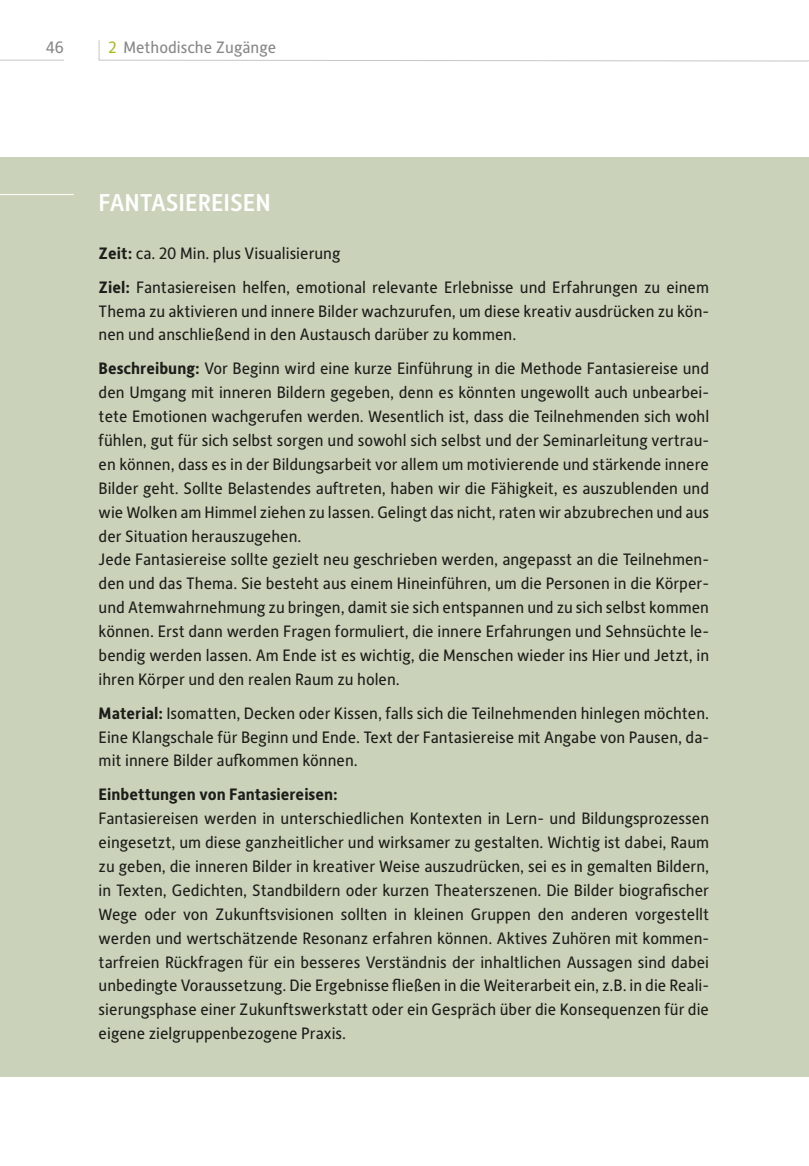
<style>
.page{position:relative;width:809px;height:1166px;background:#fff}
.page>*{position:absolute;margin:0;border:0;box-sizing:border-box;transform-origin:0 0}
.t1{font:500 24.5px "Alber New";color:#fff}
.t2{font:16.62px/24px "Alber New";color:#1d1d1b}
.t3{font:700 16.62px "Alber New";color:#1d1d1b}
.t4{font:16.62px "Alber New";color:#878787}
.s1{color:#aab919}
.s2{font-weight:700}
</style>
<div class="page">
<hr style="left:0;top:60px;width:64px;height:1px;background:#c6c6c6">
<svg style="left:98px;top:40px;width:711px;height:22px"></svg>
<hr style="left:808px;top:157px;width:1px;height:919px;background:#cad3b9">
<div style="left:0;top:157px;width:808px;height:919px;background:#cad3b9"></div>
<hr style="left:0;top:194px;width:74px;height:1px;background:#fff">
<p class="t4" style="left:46px;top:36px;width:20px">46</p>
<p class="t4" style="left:109px;top:36px;width:169px"><span class="s1">2</span> Methodische Zugänge</p>
<h1 class="t1" style="left:99px;top:186px;width:173px">FANTASIEREISEN</h1>
<p class="t2" style="left:99px;top:235px;width:612px;line-height:33.8px"><span class="s2">Zeit:</span> ca. 20 Min. plus Visualisierung<br><span class="s2">Ziel:</span> Fantasiereisen helfen, emotional relevante Erlebnisse und Erfahrungen zu einem</p>
<p class="t2" style="left:99px;top:298px;width:612px">Thema zu aktivieren und innere Bilder wachzurufen, um diese kreativ ausdrücken zu kön&shy;nen und anschließend in den Austausch darüber zu kommen.</p>
<p class="t2" style="left:99px;top:356px;width:612px"><span class="s2">Beschreibung:</span> Vor Beginn wird eine kurze Einführung in die Methode Fantasiereise und den Umgang mit inneren Bildern gegeben, denn es könnten ungewollt auch unbearbei&shy;tete Emotionen wachgerufen werden. Wesentlich ist, dass die Teilnehmenden sich wohl fühlen, gut für sich selbst sorgen und sowohl sich selbst und der Seminarleitung vertrau&shy;en können, dass es in der Bildungsarbeit vor allem um motivierende und stärkende innere Bilder geht. Sollte Belastendes auftreten, haben wir die Fähigkeit, es auszublenden und wie Wolken am Himmel ziehen zu lassen. Gelingt das nicht, raten wir abzubrechen und aus der Situation herauszugehen.<br>Jede Fantasiereise sollte gezielt neu geschrieben werden, angepasst an die Teilnehmen&shy;den und das Thema. Sie besteht aus einem Hineinführen, um die Personen in die Körper&shy;und Atemwahrnehmung zu bringen, damit sie sich entspannen und zu sich selbst kommen können. Erst dann werden Fragen formuliert, die innere Erfahrungen und Sehnsüchte le&shy;bendig werden lassen. Am Ende ist es wichtig, die Menschen wieder ins Hier und Jetzt, in ihren Körper und den realen Raum zu holen.</p>
<p class="t2" style="left:99px;top:700px;width:612px;text-align:justify"><span class="s2">Material:</span> Isomatten, Decken oder Kissen, falls sich die Teilnehmenden hinlegen möchten.<br>Eine Klangschale für Beginn und Ende. Text der Fantasiereise mit Angabe von Pausen, da&shy;mit innere Bilder aufkommen können.</p>
<p class="t3" style="left:99px;top:784px;width:241px">Einbettungen von Fantasiereisen:</p>
<p class="t2" style="left:99px;top:806px;width:612px;text-align:justify">Fantasiereisen werden in unterschiedlichen Kontexten in Lern- und Bildungsprozessen eingesetzt, um diese ganzheitlicher und wirksamer zu gestalten. Wichtig ist dabei, Raum zu geben, die inneren Bilder in kreativer Weise auszudrücken, sei es in gemalten Bildern, in Texten, Gedichten, Standbildern oder kurzen Theaterszenen. Die Bilder biografischer Wege oder von Zukunftsvisionen sollten in kleinen Gruppen den anderen vorgestellt werden und wertschätzende Resonanz erfahren können. Aktives Zuhören mit kommen&shy;tarfreien Rückfragen für ein besseres Verständnis der inhaltlichen Aussagen sind dabei unbedingte Voraussetzung. Die Ergebnisse fließen in die Weiterarbeit ein, z.B. in die Reali&shy;sierungsphase einer Zukunftswerkstatt oder ein Gespräch über die Konsequenzen für die eigene zielgruppenbezogene Praxis.</p>
</div>
